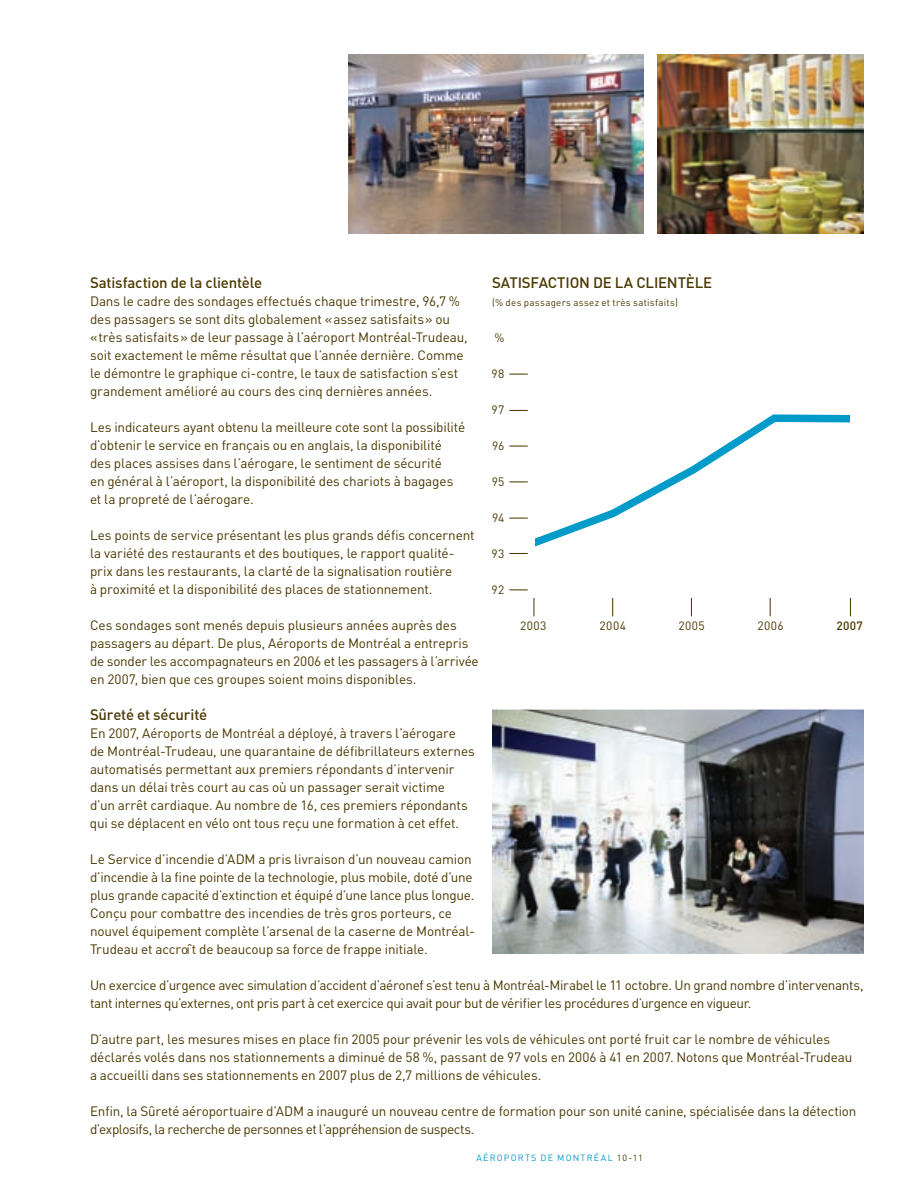
<style>
.page{position:relative;width:918px;height:1188px;background:#fff}
.page>*{position:absolute;margin:0;border:0;box-sizing:border-box;transform-origin:0 0}
.t1{font:500 15px "DIN";letter-spacing:-.01em;color:#4a3800}
.t2{font:13.5px/18px "DIN";letter-spacing:-.015em;color:#4a3800}
.t3{font:12px "DIN";letter-spacing:.035em;color:#4a3800}
.t4{font:500 12px "DIN";color:#4a3800}
.t5{font:9.75px "DIN";letter-spacing:.03em;color:#4a3800}
.t6{font:9px "DIN";letter-spacing:.13em;color:#009bc8}
.s1{color:#4a3800}
</style>
<div class="page">
<svg style="left:521px;top:414px;width:329px;height:133px"></svg>
<svg style="left:533px;top:598px;width:1px;height:18px"></svg>
<svg style="left:509px;top:481px;width:19px;height:1px"></svg>
<svg style="left:509px;top:410px;width:19px;height:1px"></svg>
<svg style="left:509px;top:374px;width:19px;height:1px"></svg>
<svg style="left:509px;top:446px;width:19px;height:1px"></svg>
<svg style="left:509px;top:518px;width:19px;height:1px"></svg>
<svg style="left:509px;top:553px;width:19px;height:1px"></svg>
<svg style="left:509px;top:589px;width:19px;height:1px"></svg>
<svg style="left:612px;top:598px;width:1px;height:18px"></svg>
<svg style="left:691px;top:598px;width:1px;height:18px"></svg>
<svg style="left:770px;top:598px;width:1px;height:18px"></svg>
<svg style="left:850px;top:598px;width:1px;height:18px"></svg>
<div style="left:528px;top:533px;width:6px;height:44px;background:#fff"></div>
<img style="left:348px;top:54px;width:295px;height:180px">
<img style="left:657px;top:54px;width:207px;height:180px">
<img style="left:492px;top:710px;width:372px;height:244px">
<p class="t1" style="left:492px;top:273px;width:128px">satisfaction de lacl</p>
<p class="t1" style="left:654px;top:273px;width:60px">ientèle</p>
<p class="t5" style="left:492px;top:296px;width:187px">(% des passagers assez et très satisfaits)</p>
<p class="t3" style="left:495px;top:330px;width:11px">%</p>
<p class="t3" style="left:492px;top:366px;width:14px">98</p>
<p class="t3" style="left:492px;top:402px;width:14px">97</p>
<p class="t3" style="left:492px;top:438px;width:14px">96</p>
<p class="t3" style="left:492px;top:474px;width:14px">95</p>
<p class="t3" style="left:492px;top:510px;width:14px">94</p>
<p class="t3" style="left:492px;top:546px;width:14px">93</p>
<p class="t3" style="left:492px;top:582px;width:14px">92</p>
<p class="t3" style="left:520px;top:618px;width:28px">2003</p>
<p class="t3" style="left:600px;top:618px;width:28px">2004</p>
<p class="t3" style="left:679px;top:618px;width:28px">2005</p>
<p class="t3" style="left:757px;top:618px;width:28px">2006</p>
<p class="t4" style="left:836px;top:618px;width:28px">2007</p>
<p class="t1" style="left:90px;top:273px;width:174px">Satisfaction de la clientèle</p>
<p class="t2" style="left:90px;top:292px;width:379px">Dans le cadre des sondages effectués chaque trimestre, 96,7 % des passagers se sont dits globalement «assez satisfaits» ou «très satisfaits» de leur passage à l’aéroport M ontréal-Trudeau, soit exactement le même résultat que l’année dernière. Comme le démontre le graphique ci-contre, le taux de satisfaction s’est grandement amélioré au cours des cinq dernières années.</p>
<p class="t2" style="left:90px;top:418px;width:377px">Les indicateurs ayant obtenu la meilleure cote sont la possibilité d’obtenir le service en français ou en anglais, la disponibilité des places assises dans l’aérogare, le sentiment de sécurité<br>en général à l’aéroport, la disponibilité des chariots à bagages et la propreté de l’aérogare.</p>
<p class="t2" style="left:90px;top:526px;width:386px">Les points de service présentant les plus grands défis concernent la variété des restaurants et des boutiques, le rapport qualité&shy;prix dans les restaurants, la clarté de la signalisation routière<br>à proximité et la disponibilité des places de stationnement.</p>
<p class="t2" style="left:90px;top:616px;width:390px">Ces sondages sont menés depuis plusieurs années auprès des passagers au départ. De plus, Aéroports de Montréal a entrepris de sonder les accompagnateurs en 2006 et les passagers à l’arrivée en 2007, bien que ces groupes soient moins disponibles.</p>
<p class="t1" style="left:90px;top:705px;width:119px">Sûreté et sécurité</p>
<p class="t2" style="left:90px;top:724px;width:386px">En 2007, Aéroports de Montréal a déployé, à travers l’aérogare<br>de Montréal-Trudeau, une quarantaine de défibrillateurs externes automatisés permettant aux premiers répondants d’intervenir dans un délai très court au cas où un passager serait victime<br>d’un arrêt cardiaque. Au nombre de 16, ces premiers répondants qui se déplacent en vélo ont tous reçu une formation à cet effet.</p>
<p class="t2" style="left:90px;top:850px;width:148px">Le Service d’incendie d’ADM</p>
<p class="t2" style="left:90px;top:850px;width:386px;text-indent:168px">a pris livraison d’un nouveau camion d’incendie à la fine pointe de la technologie, plus mobile, doté d’une plus grande capacité d’extinction et équipé d’une lance plus longue.<br>Conçu pour combattre des incendies de très gros porteurs, ce nouvel équipement complète l’arsenal de la caserne de Montréal-Trudeau et accroît de beaucoup sa force de frappe initiale.</p>
<p class="t2" style="left:90px;top:976px;width:775px">Un exercice d’urgence avec simulation d’accident d’aéronef s’est tenu à Montréal-M irabel le 11 octobre. Un grand nombre d’intervenants, tant internes qu’externes, ont pris part à cet exercice qui avait pour but de vérifier les procédures d’urgence en vigueur.</p>
<p class="t2" style="left:90px;top:1030px;width:764px">D’autre part, les mesures mises en place fin 2005 pour prévenir les vols de véhicules ont porté fruit car le nombre de véhicules déclarés volés dans nos stationnements a diminué de 58 %, passant de 97 vols en 2006 à 41 en 2007. Notons que Montréal-Trudeau a accueilli dans ses stationnements en 2007 plus de 2,7 millions de véhicules.</p>
<p class="t2" style="left:90px;top:1102px;width:196px">Enfin, la Sûreté aéroportuaire d’ADM</p>
<p class="t2" style="left:90px;top:1102px;width:768px;text-indent:217px">a inauguré un nouveau centre de formation pour son unité canine, spécialisée dans la détection d’explosifs, la recherche de personnes et l’appréhension de suspects.</p>
<p class="t6" style="left:476px;top:1152px;width:168px">Aéroports de montréal <span class="s1">10-11</span></p>
</div>
